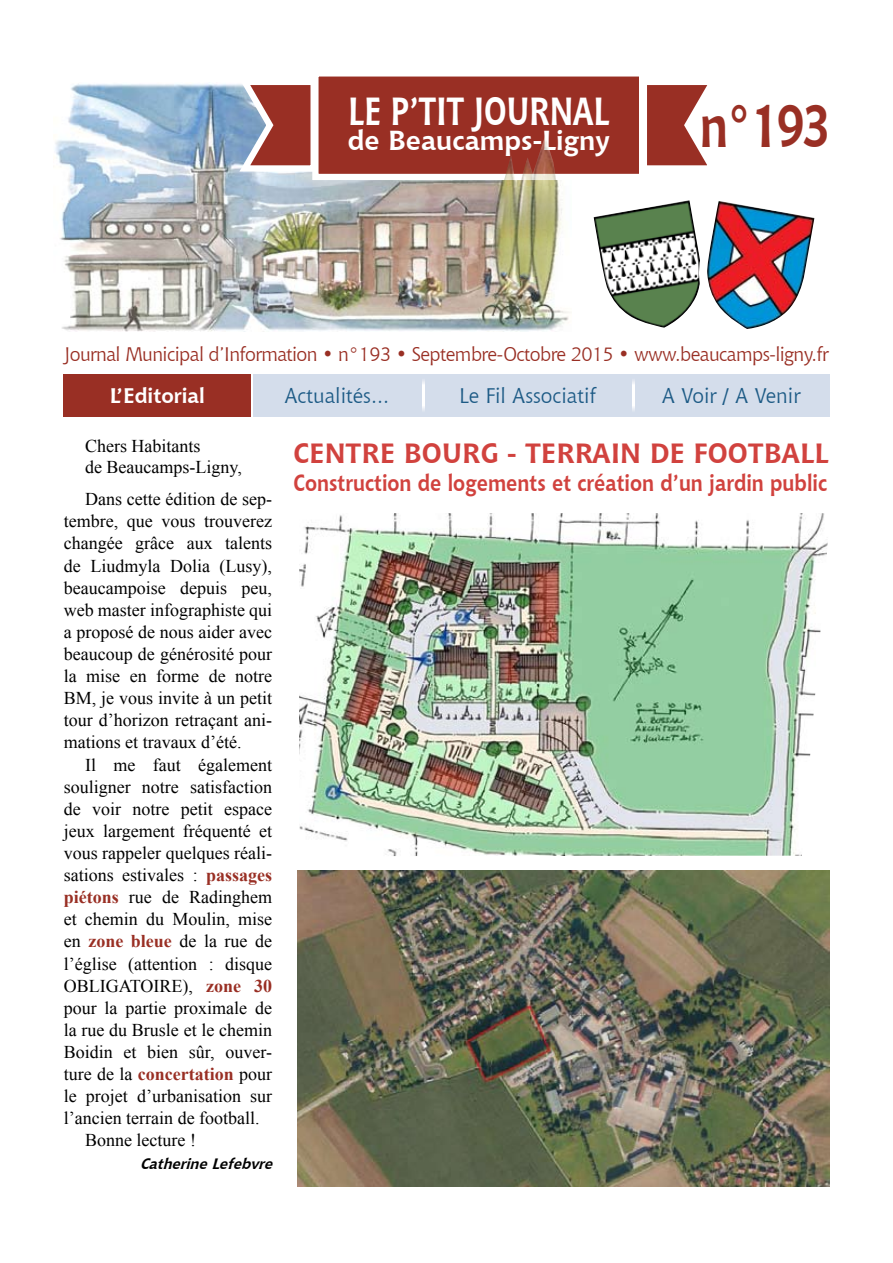
<style>
.page{position:relative;width:893px;height:1263px;background:#fff}
.page>*{position:absolute;margin:0;border:0;box-sizing:border-box;transform-origin:0 0}
.t1{font:700 60px "Chianti BT";color:#992f24;scale:.8 1}
.t2{font:700 39px "Chianti BT";letter-spacing:-.01em;color:#fff;scale:.8 1}
.t3{font:700 27.75px "Chianti BT";color:#d1423e}
.t4{font:700 27.3px "Chianti BT";color:#fff}
.t5{font:700 23.1px "Chianti BT";color:#d1423e;scale:.88 1}
.t6{font:21px "Chianti BT";color:#1c5a85}
.t7{font:700 21px "Chianti BT";color:#fff}
.t8{font:19.5px "Chianti BT";letter-spacing:-.03em;color:#992f24}
.t9{font:18px/22px "Times New Roman";color:#000;text-align:justify}
.t10{font:italic 700 15px "Chianti BT";color:#000}
.s1{font-weight:700;color:#992f24}
</style>
<div class="page">
<div style="left:64px;top:374px;width:187px;height:43px;background:#992f24"></div>
<div style="left:253px;top:374px;width:577px;height:43px;background:#d4ddeb"></div>
<svg style="left:423px;top:380px;width:2px;height:31px"></svg>
<svg style="left:632px;top:380px;width:3px;height:31px"></svg>
<img style="left:55px;top:83px;width:515px;height:248px">
<svg style="left:593px;top:200px;width:222px;height:128px"></svg>
<img style="left:706px;top:201px;width:108px;height:128px">
<svg style="left:234px;top:76px;width:474px;height:107px"></svg>
<img style="left:491px;top:136px;width:73px;height:143px">
<img style="left:298px;top:871px;width:531px;height:315px">
<img style="left:299px;top:513px;width:529px;height:343px">
<h2 class="t2" style="left:348px;top:84px;width:319px">Le P’tit Journal</h2>
<h3 class="t4" style="left:348px;top:121px;width:264px">de Beaucamps-Ligny</h3>
<h1 class="t1" style="left:700px;top:83px;width:166px">n°193</h1>
<p class="t8" style="left:64px;top:341px;width:766px">Journal Municipal d’Information • n°193 • Septembre-Octobre 2015 • www.beaucamps-ligny.fr</p>
<p class="t7" style="left:110px;top:381px;width:97px">L’Editorial</p>
<p class="t6" style="left:284px;top:382px;width:106px">Actualités...</p>
<p class="t6" style="left:459px;top:382px;width:138px">Le Fil Associatif</p>
<p class="t6" style="left:662px;top:382px;width:140px">A Voir / A Venir</p>
<p class="t9" style="left:85px;top:434px;width:158px;line-height:21.6px">Chers Habitants<br>de Beaucamps-Ligny,</p>
<h3 class="t3" style="left:293px;top:434px;width:521px">Centre Bourg - Te rrain de football</h3>
<p class="t5" style="left:293px;top:466px;width:608px">Construction de logements et création d’un jardin public</p>
<p class="t9" style="left:64px;top:488px;width:210px;text-indent:21px">Dans cette édition de sep&shy;tembre, que vous trouverez changée grâce aux talents de Liudmyla Dolia (Lusy), beaucampoise depuis peu, web master infographiste qui a proposé de nous aider avec beaucoup de générosité pour la mise en forme de notre BM, je vous invite à un petit tour d’horizon retraçant ani&shy;mations et travaux d’été.</p>
<p class="t9" style="left:85px;top:753px;width:189px">Il me faut également</p>
<p class="t9" style="left:64px;top:775px;width:210px">souligner notre satisfaction</p>
<p class="t9" style="left:64px;top:797px;width:210px">de voir notre petit espace</p>
<p class="t9" style="left:64px;top:819px;width:210px">jeux largement fréquenté et</p>
<p class="t9" style="left:64px;top:841px;width:210px">vous rappeler quelques réali-</p>
<p class="t9" style="left:64px;top:863px;width:210px">sations estivales : <span class="s1">passages</span></p>
<p class="t9" style="left:64px;top:885px;width:210px"><span class="s1">piétons</span> rue de Radinghem</p>
<p class="t9" style="left:64px;top:908px;width:210px">et chemin du Moulin, mise</p>
<p class="t9" style="left:64px;top:930px;width:210px">en <span class="s1">zone bleue</span> de la rue de</p>
<p class="t9" style="left:64px;top:952px;width:210px">l’église (attention : disque</p>
<p class="t9" style="left:64px;top:974px;width:210px">OBLIGATOIRE), <span class="s1">zone 30</span></p>
<p class="t9" style="left:64px;top:996px;width:210px">pour la partie proximale de</p>
<p class="t9" style="left:64px;top:1018px;width:210px">la rue du Brusle et le chemin</p>
<p class="t9" style="left:64px;top:1040px;width:210px">Boidin et bien sûr, ouver-</p>
<p class="t9" style="left:64px;top:1062px;width:210px">ture de la <span class="s1">concertation</span> pour</p>
<p class="t9" style="left:64px;top:1084px;width:210px">le projet d’urbanisation sur</p>
<p class="t9" style="left:64px;top:1107px;width:197px">l’ancien terrain de football.</p>
<p class="t9" style="left:85px;top:1129px;width:112px">Bonne lecture !</p>
<p class="t10" style="left:140px;top:1153px;width:139px">CatherineLefebvre</p>
</div>
